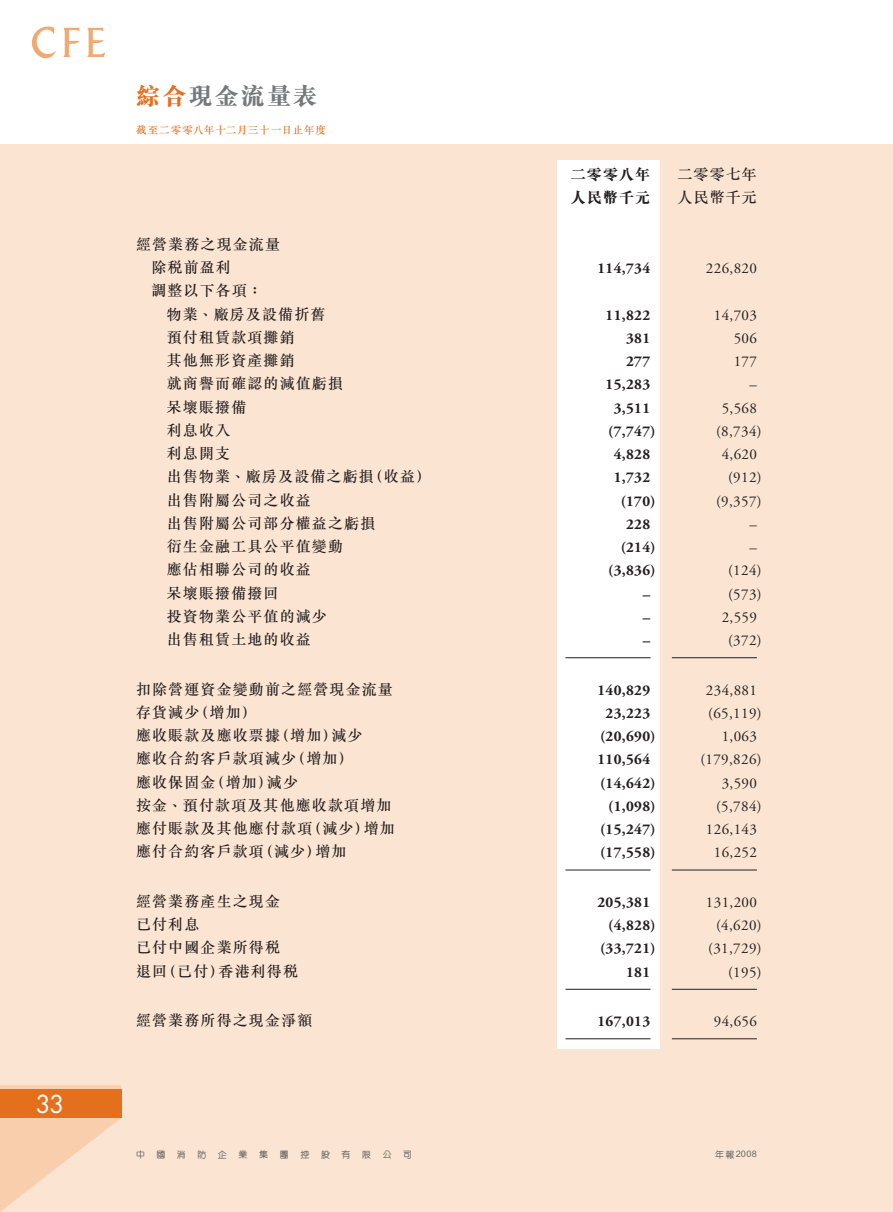
<style>
.page{position:relative;width:893px;height:1212px;background:#fff}
.page>*{position:absolute;margin:0;border:0;box-sizing:border-box;transform-origin:0 0}
.t1{font:24px "M Sung HK Xbold B5 pc H";letter-spacing:.09em;color:#76787b}
.t2{font:24px "Futura Std";color:#fff}
.t3{font:15px/23.2px "M Sung HK Medium B5 pc H";letter-spacing:.075em;color:#231f20}
.t4{font:700 15px "Adobe Garamond Pro";letter-spacing:.025em;color:#231f20}
.t5{font:15px "Adobe Garamond Pro";letter-spacing:.025em;color:#231f20}
.t6{font:15px "M Sung HK Xbold B5 pc H";letter-spacing:.075em;color:#231f20}
.t7{font:10.5px "M Sung HK Medium B5 pc H";letter-spacing:.07em;color:#e4701e}
.t8{font:9px "M Yuen HK Medium B5 pc H";color:#636366}
.t9{font:9px "Arial Rounded MT Std";color:#636366}
.s1{color:#e4701e}
.s2{font-family:"M Yuen HK Medium B5 pc H"}
</style>
<div class="page">
<div style="left:0;top:145px;width:893px;height:1067px;background:#fbe5d2"></div>
<svg style="left:0;top:1085px;width:121px;height:127px"></svg>
<div style="left:0;top:1089px;width:121px;height:29px;background:#e4701e"></div>
<svg style="left:87px;top:28px;width:18px;height:29px"></svg>
<svg style="left:32px;top:27px;width:24px;height:31px"></svg>
<svg style="left:63px;top:28px;width:17px;height:29px"></svg>
<div style="left:557px;top:160px;width:102px;height:888px;background:#fff"></div>
<hr style="left:565px;top:657px;width:85px;height:1px;background:#231f20">
<hr style="left:672px;top:657px;width:85px;height:1px;background:#231f20">
<hr style="left:565px;top:870px;width:85px;height:1px;background:#231f20">
<hr style="left:672px;top:870px;width:85px;height:1px;background:#231f20">
<hr style="left:565px;top:989px;width:85px;height:1px;background:#231f20">
<hr style="left:672px;top:989px;width:85px;height:1px;background:#231f20">
<hr style="left:565px;top:1038px;width:85px;height:1px;background:#231f20">
<hr style="left:672px;top:1038px;width:85px;height:1px;background:#231f20">
<h1 class="t2" style="left:36px;top:1090px;width:30px">33</h1>
<h1 class="t1" style="left:136px;top:87px;width:183px"><span class="s1">綜合</span>現金流量表</h1>
<p class="t7" style="left:136px;top:126px;width:191px">截至二零零八年十二月三十一日止年度</p>
<p class="t3" style="left:151px;top:235px;width:130px;text-indent:-15px">經營業務之現金流量除稅前盈利</p>
<p class="t3" style="left:167px;top:281px;width:160px;text-indent:-15px">調整以下各項：<br>物業、廠房及設備折舊</p>
<p class="t6" style="left:571px;top:169px;width:81px">二零零八年</p>
<p class="t3" style="left:677px;top:165px;width:81px">二零零七年</p>
<p class="t6" style="left:571px;top:192px;width:81px">人民幣千元</p>
<p class="t3" style="left:677px;top:188px;width:81px">人民幣千元</p>
<p class="t4" style="left:597px;top:259px;width:54px">114,734</p>
<p class="t5" style="left:706px;top:263px;width:52px">226,820</p>
<p class="t4" style="left:605px;top:306px;width:46px">11,822</p>
<p class="t5" style="left:714px;top:309px;width:45px">14,703</p>
<p class="t3" style="left:167px;top:328px;width:129px">預付租賃款項攤銷</p>
<p class="t4" style="left:626px;top:329px;width:26px">381</p>
<p class="t5" style="left:734px;top:332px;width:25px">506</p>
<p class="t3" style="left:167px;top:351px;width:129px">其他無形資產攤銷</p>
<p class="t4" style="left:626px;top:352px;width:26px">277</p>
<p class="t5" style="left:734px;top:356px;width:25px">177</p>
<p class="t3" style="left:167px;top:374px;width:178px">就商譽而確認的減值虧損</p>
<p class="t4" style="left:605px;top:375px;width:46px">15,283</p>
<p class="t5" style="left:749px;top:379px;width:9px">–</p>
<p class="t3" style="left:167px;top:397px;width:81px">呆壞賬撥備</p>
<p class="t4" style="left:614px;top:399px;width:38px">3,511</p>
<p class="t5" style="left:722px;top:402px;width:37px">5,568</p>
<p class="t3" style="left:167px;top:421px;width:65px">利息收入</p>
<p class="t4" style="left:608px;top:422px;width:49px">(7,747)</p>
<p class="t5" style="left:716px;top:425px;width:47px">(8,734)</p>
<p class="t3" style="left:167px;top:444px;width:65px">利息開支</p>
<p class="t4" style="left:614px;top:445px;width:38px">4,828</p>
<p class="t5" style="left:722px;top:449px;width:37px">4,620</p>
<p class="t3" style="left:167px;top:467px;width:265px">出售物業、廠房及設備之虧損（收益）</p>
<p class="t4" style="left:614px;top:468px;width:38px">1,732</p>
<p class="t5" style="left:728px;top:472px;width:35px">(912)</p>
<p class="t3" style="left:167px;top:490px;width:145px">出售附屬公司之收益</p>
<p class="t4" style="left:621px;top:492px;width:37px">(170)</p>
<p class="t5" style="left:716px;top:495px;width:47px">(9,357)</p>
<p class="t3" style="left:167px;top:514px;width:210px">出售附屬公司部分權益之虧損</p>
<p class="t4" style="left:626px;top:515px;width:26px">228</p>
<p class="t5" style="left:749px;top:518px;width:9px">–</p>
<p class="t3" style="left:167px;top:537px;width:178px">衍生金融工具公平值變動</p>
<p class="t4" style="left:621px;top:538px;width:37px">(214)</p>
<p class="t5" style="left:749px;top:542px;width:9px">–</p>
<p class="t3" style="left:167px;top:560px;width:145px">應佔相聯公司的收益</p>
<p class="t4" style="left:608px;top:561px;width:49px">(3,836)</p>
<p class="t5" style="left:728px;top:565px;width:35px">(124)</p>
<p class="t3" style="left:167px;top:583px;width:113px">呆壞賬撥備撥回</p>
<p class="t4" style="left:643px;top:585px;width:9px">–</p>
<p class="t5" style="left:728px;top:588px;width:35px">(573)</p>
<p class="t3" style="left:167px;top:607px;width:162px">投資物業公平值的減少</p>
<p class="t4" style="left:643px;top:608px;width:9px">–</p>
<p class="t5" style="left:722px;top:611px;width:37px">2,559</p>
<p class="t3" style="left:167px;top:630px;width:145px">出售租賃土地的收益</p>
<p class="t4" style="left:643px;top:631px;width:9px">–</p>
<p class="t5" style="left:728px;top:635px;width:35px">(372)</p>
<p class="t3" style="left:136px;top:679px;width:258px">扣除營運資金變動前之經營現金流量</p>
<p class="t4" style="left:597px;top:681px;width:54px">140,829</p>
<p class="t5" style="left:706px;top:684px;width:52px">234,881</p>
<p class="t3" style="left:136px;top:703px;width:121px">存貨減少（增加）</p>
<p class="t4" style="left:605px;top:704px;width:46px">23,223</p>
<p class="t5" style="left:708px;top:707px;width:55px">(65,119)</p>
<p class="t3" style="left:136px;top:726px;width:228px">應收賬款及應收票據（增加）減少</p>
<p class="t4" style="left:600px;top:727px;width:57px">(20,690)</p>
<p class="t5" style="left:722px;top:731px;width:37px">1,063</p>
<p class="t3" style="left:136px;top:749px;width:218px">應收合約客戶款項減少（增加）</p>
<p class="t4" style="left:597px;top:750px;width:54px">110,564</p>
<p class="t5" style="left:700px;top:754px;width:63px">(179,826)</p>
<p class="t3" style="left:136px;top:772px;width:163px">應收保固金（增加）減少</p>
<p class="t4" style="left:600px;top:774px;width:57px">(14,642)</p>
<p class="t5" style="left:722px;top:777px;width:37px">3,590</p>
<p class="t3" style="left:136px;top:796px;width:257px">按金、預付款項及其他應收款項增加</p>
<p class="t4" style="left:608px;top:797px;width:49px">(1,098)</p>
<p class="t5" style="left:716px;top:800px;width:47px">(5,784)</p>
<p class="t3" style="left:136px;top:819px;width:260px">應付賬款及其他應付款項（減少）增加</p>
<p class="t4" style="left:600px;top:820px;width:57px">(15,247)</p>
<p class="t5" style="left:706px;top:824px;width:52px">126,143</p>
<p class="t3" style="left:136px;top:842px;width:212px">應付合約客戶款項（減少）增加</p>
<p class="t4" style="left:600px;top:843px;width:57px">(17,558)</p>
<p class="t5" style="left:714px;top:847px;width:45px">16,252</p>
<p class="t3" style="left:136px;top:892px;width:145px">經營業務產生之現金</p>
<p class="t4" style="left:597px;top:893px;width:54px">205,381</p>
<p class="t5" style="left:706px;top:896px;width:52px">131,200</p>
<p class="t3" style="left:136px;top:915px;width:65px">已付利息</p>
<p class="t4" style="left:608px;top:916px;width:49px">(4,828)</p>
<p class="t5" style="left:716px;top:920px;width:47px">(4,620)</p>
<p class="t3" style="left:136px;top:938px;width:145px">已付中國企業所得稅</p>
<p class="t4" style="left:600px;top:939px;width:57px">(33,721)</p>
<p class="t5" style="left:708px;top:943px;width:55px">(31,729)</p>
<p class="t3" style="left:136px;top:961px;width:164px">退回（已付）香港利得稅</p>
<p class="t4" style="left:626px;top:963px;width:26px">181</p>
<p class="t5" style="left:728px;top:966px;width:35px">(195)</p>
<p class="t3" style="left:136px;top:1011px;width:178px">經營業務所得之現金淨額</p>
<p class="t4" style="left:597px;top:1012px;width:54px">167,013</p>
<p class="t5" style="left:714px;top:1016px;width:45px">94,656</p>
<p class="t8" style="left:136px;top:1151px;width:10px">中</p>
<p class="t8" style="left:157px;top:1151px;width:10px">國</p>
<p class="t8" style="left:177px;top:1151px;width:10px">消</p>
<p class="t8" style="left:197px;top:1151px;width:10px">防</p>
<p class="t8" style="left:218px;top:1151px;width:10px">企</p>
<p class="t8" style="left:239px;top:1151px;width:10px">業</p>
<p class="t8" style="left:259px;top:1151px;width:10px">集</p>
<p class="t8" style="left:280px;top:1151px;width:10px">團</p>
<p class="t8" style="left:300px;top:1151px;width:10px">控</p>
<p class="t8" style="left:321px;top:1151px;width:11px">股</p>
<p class="t8" style="left:342px;top:1151px;width:10px">有</p>
<p class="t8" style="left:362px;top:1151px;width:10px">限</p>
<p class="t8" style="left:383px;top:1151px;width:31px">公 司</p>
<p class="t9" style="left:715px;top:1151px;width:43px"><span class="s2">年報</span>2008</p>
</div>
